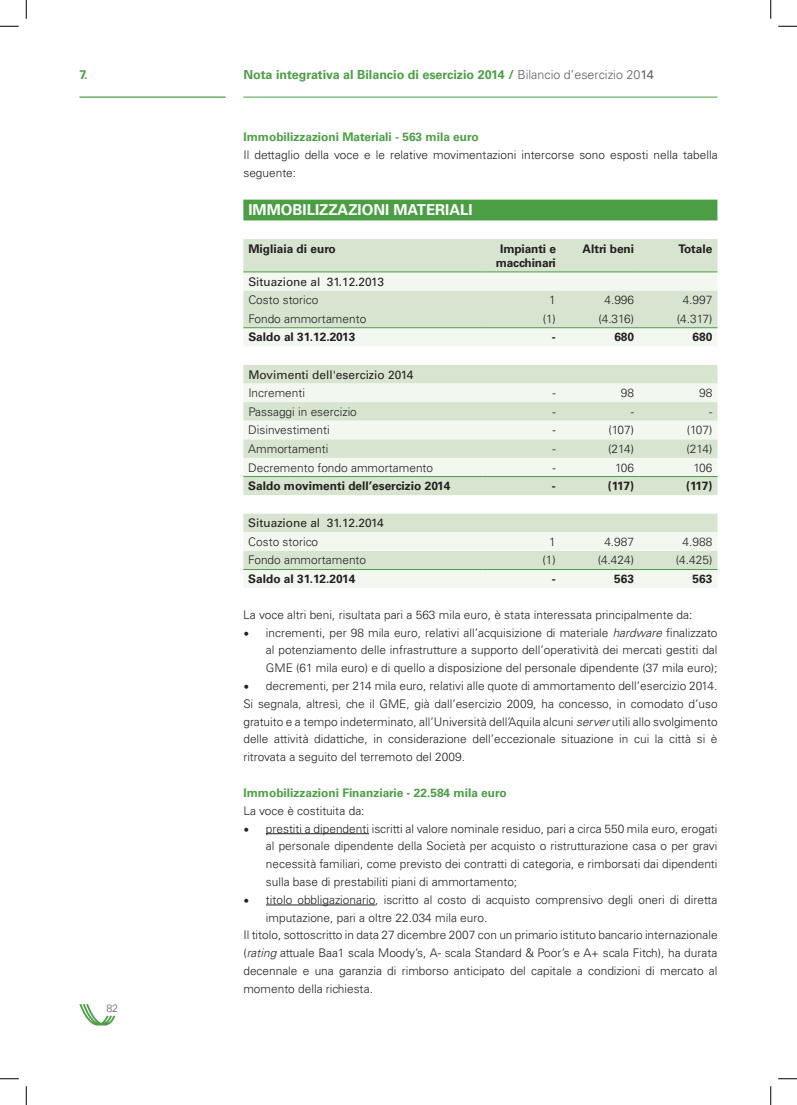
<style>
.page{position:relative;width:797px;height:1105px;background:#fff}
.page>*{position:absolute;margin:0;border:0;box-sizing:border-box;transform-origin:0 0}
.t1{font:700 15px "Univers LT Std";color:#fff}
.t2{font:700 12.5px "Univers LT Std";color:#4c9e45}
.t3{font:300 11.88px/17.8px "Univers LT Std";color:#231f20;text-align:justify}
.t4{font:700 11.88px/14.2px "Univers LT Std";color:#231f20;text-align:center}
.t5{font:700 11.88px "Univers LT Std";color:#4c9e45}
.t6{font:11.88px "Univers LT Std";color:#231f20}
.t7{font:300 10.62px "Univers LT Std";color:#5f5f62}
.s1{font-weight:300;color:#5f5f62}
.s2{font-weight:400;color:#5f5f62}
.s3{font-family:"Minion Pro";font-weight:400;font-size:15px}
.s4{font-style:italic}
</style>
<div class="page">
<svg style="left:79px;top:1004px;width:36px;height:22px"></svg>
<hr style="left:266px;top:833px;width:103px;height:1px;background:#231f20">
<hr style="left:266px;top:905px;width:109px;height:1px;background:#231f20">
<div style="left:243px;top:200px;width:474px;height:20px;background:#4c9e45"></div>
<div style="left:243px;top:239px;width:474px;height:32px;background:#d7e4d0"></div>
<svg style="left:243px;top:272px;width:474px;height:316px"></svg>
<hr style="left:243px;top:271px;width:239px;height:1px;background:#4c9e45">
<hr style="left:482px;top:271px;width:79px;height:1px;background:#4c9e45">
<hr style="left:561px;top:271px;width:78px;height:1px;background:#4c9e45">
<hr style="left:639px;top:271px;width:78px;height:1px;background:#4c9e45">
<hr style="left:243px;top:327px;width:239px;height:1px;background:#4c9e45">
<hr style="left:482px;top:327px;width:79px;height:1px;background:#4c9e45">
<hr style="left:561px;top:327px;width:78px;height:1px;background:#4c9e45">
<hr style="left:639px;top:327px;width:78px;height:1px;background:#4c9e45">
<hr style="left:243px;top:476px;width:239px;height:1px;background:#4c9e45">
<hr style="left:482px;top:476px;width:79px;height:1px;background:#4c9e45">
<hr style="left:561px;top:476px;width:78px;height:1px;background:#4c9e45">
<hr style="left:639px;top:476px;width:78px;height:1px;background:#4c9e45">
<hr style="left:243px;top:569px;width:239px;height:1px;background:#4c9e45">
<hr style="left:482px;top:569px;width:79px;height:1px;background:#4c9e45">
<hr style="left:561px;top:569px;width:78px;height:1px;background:#4c9e45">
<hr style="left:639px;top:569px;width:78px;height:1px;background:#4c9e45">
<hr style="left:243px;top:97px;width:474px;height:1px;background:#4c9e45">
<hr style="left:79px;top:96px;width:147px;height:2px;background:#4c9e45">
<svg style="left:0;top:25px;width:19px;height:2px"></svg>
<svg style="left:778px;top:25px;width:19px;height:2px"></svg>
<svg style="left:0;top:1078px;width:19px;height:1px"></svg>
<svg style="left:778px;top:1078px;width:19px;height:1px"></svg>
<svg style="left:25px;top:0;width:2px;height:19px"></svg>
<svg style="left:25px;top:1086px;width:2px;height:19px"></svg>
<svg style="left:770px;top:0;width:1px;height:19px"></svg>
<svg style="left:770px;top:1086px;width:1px;height:19px"></svg>
<p class="t2" style="left:79px;top:68px;width:10px">7.</p>
<p class="t2" style="left:243px;top:68px;width:412px">Nota integrativa al Bilancio di esercizio 2014 / <span class="s1">Bilancio d’esercizio 20</span><span class="s2">14</span></p>
<p class="t7" style="left:106px;top:1002px;width:13px">82</p>
<p class="t5" style="left:243px;top:130px;width:237px">Immobilizzazioni Materiali - 563 mila euro</p>
<p class="t3" style="left:243px;top:146px;width:475px">Il dettaglio della voce e le relative movimentazioni intercorse sono esposti nella tabella seguente:</p>
<p class="t1" style="left:248px;top:201px;width:226px">IMMOBILIZZAZIONI MATERIALI</p>
<p class="t4" style="left:248px;top:241px;width:89px">Migliaia di euro</p>
<p class="t4" style="left:495px;top:241px;width:62px">Impianti e macchinari</p>
<p class="t4" style="left:582px;top:241px;width:53px">Altri beni</p>
<p class="t4" style="left:678px;top:241px;width:35px">Totale</p>
<p class="t6" style="left:248px;top:274px;width:137px">Situazione al 31.12.2013</p>
<p class="t3" style="left:248px;top:291px;width:71px">Costo storico</p>
<p class="t3" style="left:549px;top:291px;width:8px">1</p>
<p class="t3" style="left:604px;top:291px;width:31px">4.996</p>
<p class="t3" style="left:682px;top:291px;width:31px">4.997</p>
<p class="t3" style="left:248px;top:310px;width:119px">Fondo ammortamento</p>
<p class="t3" style="left:542px;top:310px;width:15px">(1)</p>
<p class="t3" style="left:598px;top:310px;width:37px">(4.316)</p>
<p class="t3" style="left:677px;top:310px;width:37px">(4.317)</p>
<p class="t4" style="left:248px;top:330px;width:109px">Saldo al 31.12.2013</p>
<p class="t4" style="left:552px;top:330px;width:5px">-</p>
<p class="t4" style="left:614px;top:330px;width:21px">680</p>
<p class="t4" style="left:692px;top:330px;width:21px">680</p>
<p class="t6" style="left:248px;top:367px;width:167px">Movimenti dell'esercizio 2014</p>
<p class="t3" style="left:248px;top:384px;width:58px">Incrementi</p>
<p class="t3" style="left:552px;top:384px;width:5px">-</p>
<p class="t3" style="left:621px;top:384px;width:15px">98</p>
<p class="t3" style="left:699px;top:384px;width:15px">98</p>
<p class="t3" style="left:248px;top:403px;width:110px">Passaggi in esercizio</p>
<p class="t3" style="left:552px;top:403px;width:5px">-</p>
<p class="t3" style="left:631px;top:403px;width:5px">-</p>
<p class="t3" style="left:709px;top:403px;width:5px">-</p>
<p class="t3" style="left:248px;top:421px;width:83px">Disinvestimenti</p>
<p class="t3" style="left:552px;top:421px;width:5px">-</p>
<p class="t3" style="left:608px;top:421px;width:27px">(107)</p>
<p class="t3" style="left:686px;top:421px;width:27px">(107)</p>
<p class="t3" style="left:248px;top:440px;width:82px">Ammortamenti</p>
<p class="t3" style="left:552px;top:440px;width:5px">-</p>
<p class="t3" style="left:608px;top:440px;width:27px">(214)</p>
<p class="t3" style="left:686px;top:440px;width:27px">(214)</p>
<p class="t3" style="left:248px;top:458px;width:186px">Decremento fondo ammortamento</p>
<p class="t3" style="left:552px;top:458px;width:5px">-</p>
<p class="t3" style="left:615px;top:458px;width:20px">106</p>
<p class="t3" style="left:693px;top:458px;width:20px">106</p>
<p class="t4" style="left:248px;top:479px;width:204px">Saldo movimenti dell’esercizio 2014</p>
<p class="t4" style="left:552px;top:479px;width:5px">-</p>
<p class="t4" style="left:608px;top:479px;width:28px">(117)</p>
<p class="t4" style="left:686px;top:479px;width:28px">(117)</p>
<p class="t6" style="left:248px;top:516px;width:137px">Situazione al 31.12.2014</p>
<p class="t3" style="left:248px;top:533px;width:71px">Costo storico</p>
<p class="t3" style="left:549px;top:533px;width:8px">1</p>
<p class="t3" style="left:604px;top:533px;width:31px">4.987</p>
<p class="t3" style="left:682px;top:533px;width:31px">4.988</p>
<p class="t3" style="left:248px;top:551px;width:119px">Fondo ammortamento</p>
<p class="t3" style="left:542px;top:551px;width:15px">(1)</p>
<p class="t3" style="left:597px;top:551px;width:38px">(4.424)</p>
<p class="t3" style="left:676px;top:551px;width:38px">(4.425)</p>
<p class="t4" style="left:248px;top:572px;width:109px">Saldo al 31.12.2014</p>
<p class="t4" style="left:552px;top:572px;width:5px">-</p>
<p class="t4" style="left:614px;top:572px;width:21px">563</p>
<p class="t4" style="left:692px;top:572px;width:21px">563</p>
<p class="t3" style="left:243px;top:606px;width:450px">La voce altri beni, risultata pari a 563 mila euro, è stata interessata principalmente da:</p>
<p class="t3" style="left:266px;top:623px;width:453px;text-indent:-22px"><span class="s3">•</span> incrementi, per 98 mila euro, relativi all’acquisizione di materiale <span class="s4">hardware</span> finalizzato al potenziamento delle infrastrutture a supporto dell’operatività dei mercati gestiti dal GME (61 mila euro) e di quello a disposizione del personale dipendente (37 mila euro);</p>
<p class="t3" style="left:243px;top:677px;width:475px"><span class="s3">•</span> decrementi, per 214 mila euro, relativi alle quote di ammortamento dell’esercizio 2014.<br>Si segnala, altresì, che il GME, già dall’esercizio 2009, ha concesso, in comodato d’uso gratuito e a tempo indeterminato, all’Università dell’Aquila alcuni <span class="s4">server</span> utili allo svolgimento delle attività didattiche, in considerazione dell’eccezionale situazione in cui la città si è ritrovata a seguito del terremoto del 2009.</p>
<p class="t5" style="left:243px;top:786px;width:265px">Immobilizzazioni Finanziarie - 22.584 mila euro</p>
<p class="t3" style="left:243px;top:802px;width:123px">La voce è costituita da:</p>
<p class="t3" style="left:266px;top:819px;width:453px;text-indent:-22px"><span class="s3">•</span> prestiti a dipendenti iscritti al valore nominale residuo, pari a circa 550 mila euro, erogati al personale dipendente della Società per acquisto o ristrutturazione casa o per gravi necessità familiari, come previsto dei contratti di categoria, e rimborsati dai dipendenti sulla base di prestabiliti piani di ammortamento;</p>
<p class="t3" style="left:243px;top:891px;width:475px"><span class="s3">•</span> titolo obbligazionario, iscritto al costo di acquisto comprensivo degli oneri di diretta</p>
<p class="t3" style="left:266px;top:908px;width:223px">imputazione, pari a oltre 22.034 mila euro.</p>
<p class="t3" style="left:243px;top:926px;width:475px">Il titolo, sottoscritto in data 27 dicembre 2007 con un primario istituto bancario internazionale</p>
<p class="t3" style="left:243px;top:944px;width:475px">(<span class="s4">rating</span> attuale Baa1 scala Moody’s, A- scala Standard &amp; Poor’s e A+ scala Fitch), ha durata</p>
<p class="t3" style="left:243px;top:962px;width:475px">decennale e una garanzia di rimborso anticipato del capitale a condizioni di mercato al</p>
<p class="t3" style="left:243px;top:980px;width:131px">momento della richiesta.</p>
</div>
